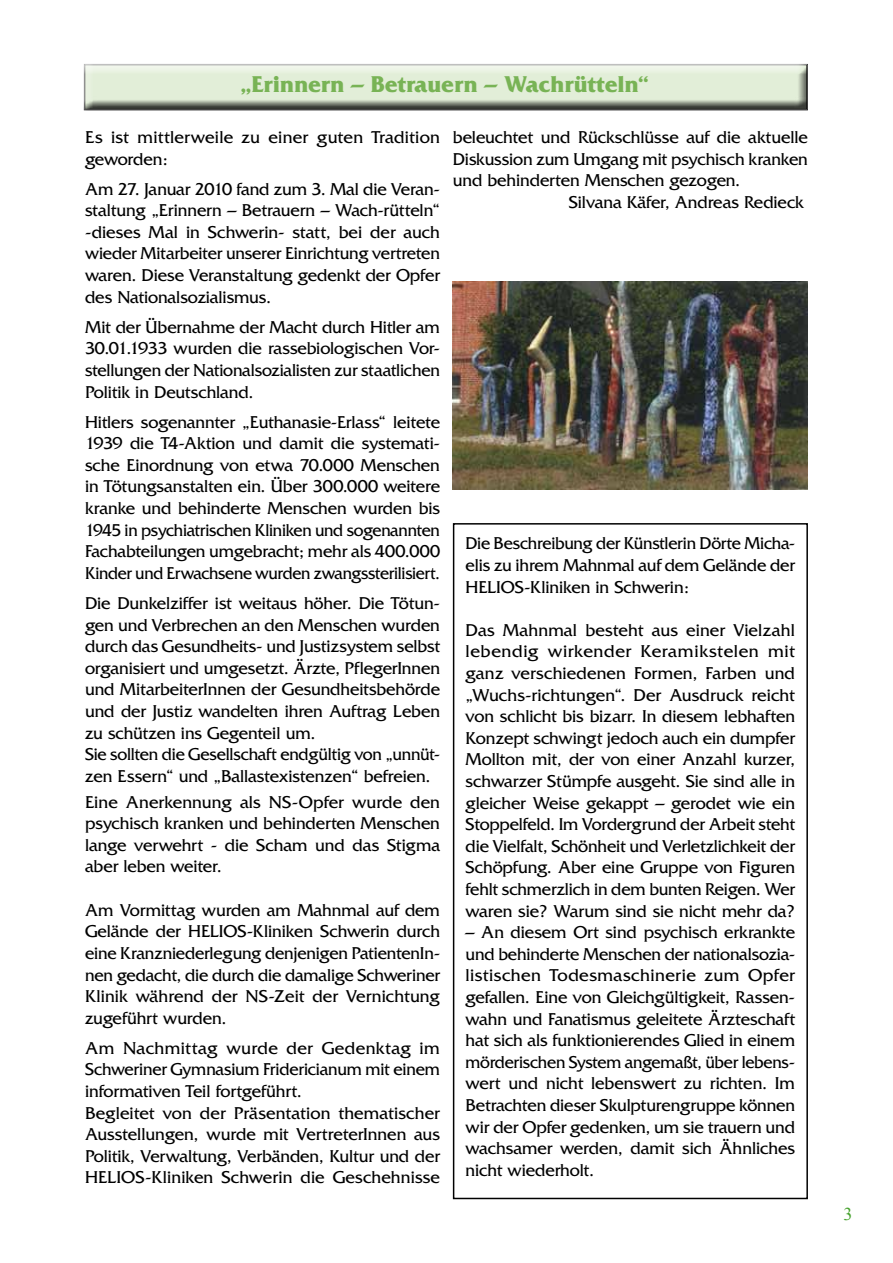
<style>
.page{position:relative;width:893px;height:1263px;background:#fff}
.page>*{position:absolute;margin:0;border:0;box-sizing:border-box;transform-origin:0 0}
.t1{font:700 24px "Friz Quadrata";letter-spacing:.005em;color:#78b355}
.t2{font:18px/21.6px "Friz Quadrata";letter-spacing:-.005em;color:#000;text-align:justify}
.t3{font:18px "Times New Roman";color:#44a12b}
</style>
<div class="page">
<div style="left:81px;top:63px;width:727px;height:44px;background:#f8f8f8"></div>
<div style="left:81px;top:64px;width:727px;height:47px;background:#000;opacity:.75"></div>
<img style="left:453px;top:282px;width:355px;height:207px">
<div style="left:453px;top:523px;width:355px;height:676px;border:2px solid #000"></div>
<h1 class="t1" style="left:240px;top:70px;width:411px">„Erinnern – Betrauern – Wachrütteln“</h1>
<p class="t2" style="left:85px;top:126px;width:357px">Es ist mittlerweile zu einer guten Tradition geworden:</p>
<p class="t2" style="left:85px;top:178px;width:357px">Am 27. Januar 2010 fand zum 3. Mal die Veran&shy;staltung „Erinnern – Betrauern – Wach-rütteln“ -dieses Mal in Schwerin- statt, bei der auch wieder Mitarbeiter unserer Einrichtung vertreten waren. Diese Veranstaltung gedenkt der Opfer des Nationalsozialismus.</p>
<p class="t2" style="left:85px;top:316px;width:357px">Mit der Übernahme der Macht durch Hitler am 30.01.1933 wurden die rassebiologischen Vor&shy;stellungen der Nationalsozialisten zur staatlichen Politik in Deutschland.</p>
<p class="t2" style="left:85px;top:411px;width:357px">Hitlers sogenannter „Euthanasie-Erlass“ leitete 1939 die T4-Aktion und damit die systemati&shy;sche Einordnung von etwa 70.000 Menschen in Tötungsanstalten ein. Über 300.000 weitere kranke und behinderte Menschen wurden bis 1945 in psychiatrischen Kliniken und sogenannten Fachabteilungen umgebracht; mehr als 400.000<br>Kinder und Erwachsene wurden zwangssterilisiert.</p>
<p class="t2" style="left:85px;top:592px;width:357px;text-align:left">Die Dunkelziffer ist weitaus höher. Die Tötun&shy;gen und Verbrechen an den Menschen wurden durch das Gesundheits- und Justizsystem selbst organisiert und umgesetzt. Ärzte, PflegerInnen und MitarbeiterInnen der Gesundheitsbehörde und der Justiz wandelten ihren Auftrag Leben zu schützen ins Gegenteil um.<br>Sie sollten die Gesellschaft endgültig von „unnüt&shy;zen Essern“ und „Ballastexistenzen“ befreien.</p>
<p class="t2" style="left:85px;top:791px;width:357px">Eine Anerkennung als NS-Opfer wurde den psychisch kranken und behinderten Menschen lange verwehrt - die Scham und das Stigma aber leben weiter.</p>
<p class="t2" style="left:85px;top:899px;width:357px">Am Vormittag wurden am Mahnmal auf dem Gelände der HELIOS-Kliniken Schwerin durch eine Kranzniederlegung denjenigen PatientenIn&shy;nen gedacht, die durch die damalige Schweriner Klinik während der NS-Zeit der Vernichtung zugeführt wurden.</p>
<p class="t2" style="left:85px;top:1037px;width:357px;text-align:left">Am Nachmittag wurde der Gedenktag im Schweriner Gymnasium Fridericianum mit einem informativen Teil fortgeführt.<br>Begleitet von der Präsentation thematischer Ausstellungen, wurde mit VertreterInnen aus Politik, Verwaltung, Verbänden, Kultur und der HELIOS-Kliniken Schwerin die Geschehnisse</p>
<p class="t2" style="left:453px;top:126px;width:356px">beleuchtet und Rückschlüsse auf die aktuelle</p>
<p class="t2" style="left:453px;top:148px;width:357px">Diskussion zum Umgang mit psychisch kranken</p>
<p class="t2" style="left:453px;top:170px;width:289px">und behinderten Menschen gezogen.</p>
<p class="t2" style="left:569px;top:191px;width:237px">Silvana Käfer, Andreas Redieck</p>
<p class="t2" style="left:466px;top:533px;width:331px">Die Beschreibung der Künstlerin Dörte Micha&shy;elis zu ihrem Mahnmal auf dem Gelände der HELIOS-Kliniken in Schwerin:</p>
<p class="t2" style="left:466px;top:619px;width:331px">Das Mahnmal besteht aus einer Vielzahl lebendig wirkender Keramikstelen mit ganz verschiedenen Formen, Farben und „Wuchs-richtungen“. Der Ausdruck reicht von schlicht bis bizarr. In diesem lebhaften Konzept schwingt jedoch auch ein dumpfer Mollton mit, der von einer Anzahl kurzer, schwarzer Stümpfe ausgeht. Sie sind alle in gleicher Weise gekappt – gerodet wie ein Stoppelfeld. Im Vordergrund der Arbeit steht die Vielfalt, Schönheit und Verletzlichkeit der Schöpfung. Aber eine Gruppe von Figuren fehlt schmerzlich in dem bunten Reigen. Wer waren sie? Warum sind sie nicht mehr da?</p>
<p class="t2" style="left:466px;top:922px;width:331px">– An diesem Ort sind psychisch erkrankte und behinderte Menschen der nationalsozia&shy;listischen Todesmaschinerie zum Opfer gefallen. Eine von Gleichgültigkeit, Rassen&shy;wahn und Fanatismus geleitete Ärzteschaft hat sich als funktionierendes Glied in einem mörderischen System angemaßt, über lebens&shy;wert und nicht lebenswert zu richten. Im Betrachten dieser Skulpturengruppe können wir der Opfer gedenken, um sie trauern und wachsamer werden, damit sich Ähnliches nicht wiederholt.</p>
<p class="t3" style="left:844px;top:1202px;width:10px">3</p>
</div>
